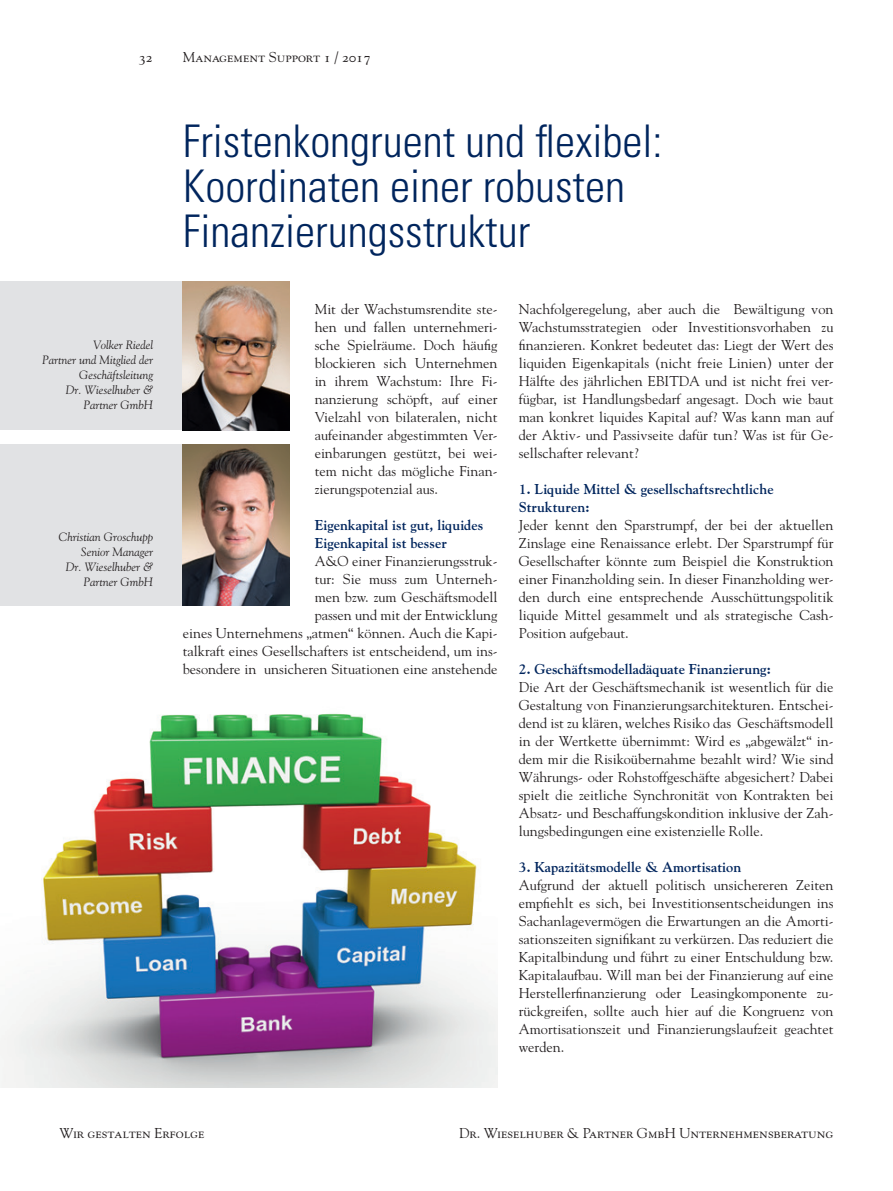
<style>
.page{position:relative;width:893px;height:1191px;background:#fff}
.page>*{position:absolute;margin:0;border:0;box-sizing:border-box;transform-origin:0 0}
.t1{font:300 condensed 45px/45px "Univers";color:#00255d}
.t2{font:14.25px/18px "Goudy";color:#231f20;text-align:justify}
.t3{font:700 14.25px/18px "Goudy";color:#00255d}
.t4{font:14.25px "Goudy SC";color:#231f20}
.t5{font:italic 12px/15px "Goudy";color:#231f20;text-align:right}
</style>
<div class="page">
<img style="left:0;top:713px;width:497px;height:374px">
<div style="left:0;top:281px;width:289px;height:149px;background:#e1e2e4"></div>
<img style="left:183px;top:281px;width:106px;height:149px">
<div style="left:0;top:444px;width:289px;height:161px;background:#e1e2e4"></div>
<img style="left:183px;top:444px;width:106px;height:161px">
<p class="t4" style="left:139px;top:49px;width:16px">32</p>
<p class="t4" style="left:183px;top:49px;width:189px">Management Support 1 / 2017</p>
<p class="t5" style="left:42px;top:337px;width:112px">Volker Riedel<br>Partner und Mitglied der<br>Geschäftsleitung<br>Dr. Wieselhuber &amp;<br>Partner GmbH</p>
<p class="t5" style="left:59px;top:529px;width:96px">Christian Groschupp<br>Senior Manager<br>Dr. Wieselhuber &amp;<br>Partner GmbH</p>
<h1 class="t1" style="left:183px;top:119px;width:481px">Fristenkongruent und flexibel:<br>Koordinaten einer robusten<br>Finanzierungsstruktur</h1>
<p class="t2" style="left:315px;top:299px;width:184px">Mit der Wachstumsrendite ste&shy;hen und fallen unternehmeri&shy;sche Spielräume. Doch häufig blockieren sich Unternehmen in ihrem Wachstum: Ihre Fi&shy;nanzierung schöpft, auf einer Vielzahl von bilateralen, nicht aufeinander abgestimmten Ver&shy;einbarungen gestützt, bei wei&shy;tem nicht das mögliche Finan&shy;zierungspotenzial aus.</p>
<p class="t3" style="left:315px;top:515px;width:170px">Eigenkapital ist gut, liquides<br>Eigenkapital ist besser</p>
<p class="t2" style="left:183px;top:551px;width:316px;text-align:right">A&amp;O einer Finanzierungsstruk-<br>tur: Sie muss zum Unterneh-<br>men bzw. zum Geschäftsmodell<br>passen und mit der Entwicklung<br>eines Unternehmens „atmen“ können. Auch die Kapi&shy;talkraft eines Gesellschafters ist entscheidend, um ins&shy;besondere in unsicheren Situationen eine anstehende</p>
<p class="t2" style="left:519px;top:299px;width:316px">Nachfolgeregelung, aber auch die Bewältigung von Wachstumsstrategien oder Investitionsvorhaben zu finanzieren. Konkret bedeutet das: Liegt der Wert des liquiden Eigenkapitals (nicht freie Linien) unter der Hälfte des jährlichen EBITDA und ist nicht frei ver&shy;fügbar, ist Handlungsbedarf angesagt. Doch wie baut man konkret liquides Kapital auf? Was kann man auf der Aktiv- und Passivseite dafür tun? Was ist für Ge&shy;sellschafter relevant?</p>
<p class="t3" style="left:519px;top:479px;width:256px">1. Liquide Mittel &amp; gesellschaftsrechtliche<br>Strukturen:</p>
<p class="t2" style="left:519px;top:515px;width:316px">Jeder kennt den Sparstrumpf, der bei der aktuellen Zinslage eine Renaissance erlebt. Der Sparstrumpf für Gesellschafter könnte zum Beispiel die Konstruktion einer Finanzholding sein. In dieser Finanzholding wer&shy;den durch eine entsprechende Ausschüttungspolitik liquide Mittel gesammelt und als strategische Cash-Position aufgebaut.</p>
<p class="t3" style="left:519px;top:659px;width:254px">2. Geschäftsmodelladäquate Finanzierung:</p>
<p class="t2" style="left:519px;top:677px;width:316px">Die Art der Geschäftsmechanik ist wesentlich für die Gestaltung von Finanzierungsarchitekturen. Entschei&shy;dend ist zu klären, welches Risiko das Geschäftsmodell in der Wertkette übernimmt: Wird es „abgewälzt“ in&shy;dem mir die Risikoübernahme bezahlt wird? Wie sind Währungs- oder Rohstoffgeschäfte abgesichert? Dabei spielt die zeitliche Synchronität von Kontrakten bei Absatz- und Beschaffungskondition inklusive der Zah&shy;lungsbedingungen eine existenzielle Rolle.</p>
<p class="t3" style="left:519px;top:857px;width:224px">3. Kapazitätsmodelle &amp; Amortisation</p>
<p class="t2" style="left:519px;top:875px;width:316px">Aufgrund der aktuell politisch unsichereren Zeiten empfiehlt es sich, bei Investitionsentscheidungen ins Sachanlagevermögen die Erwartungen an die Amorti&shy;sationszeiten signifikant zu verkürzen. Das reduziert die Kapitalbindung und führt zu einer Entschuldung bzw.<br>Kapitalaufbau. Will man bei der Finanzierung auf eine Herstellerfinanzierung oder Leasingkomponente zu&shy;rückgreifen, sollte auch hier auf die Kongruenz von Amortisationszeit und Finanzierungslaufzeit geachtet werden.</p>
<p class="t4" style="left:60px;top:1125px;width:146px">Wir gestalten Erfolge</p>
<p class="t4" style="left:459px;top:1125px;width:376px">Dr. Wieselhuber &amp; Partner GmbH Unternehmensberatung</p>
</div>
